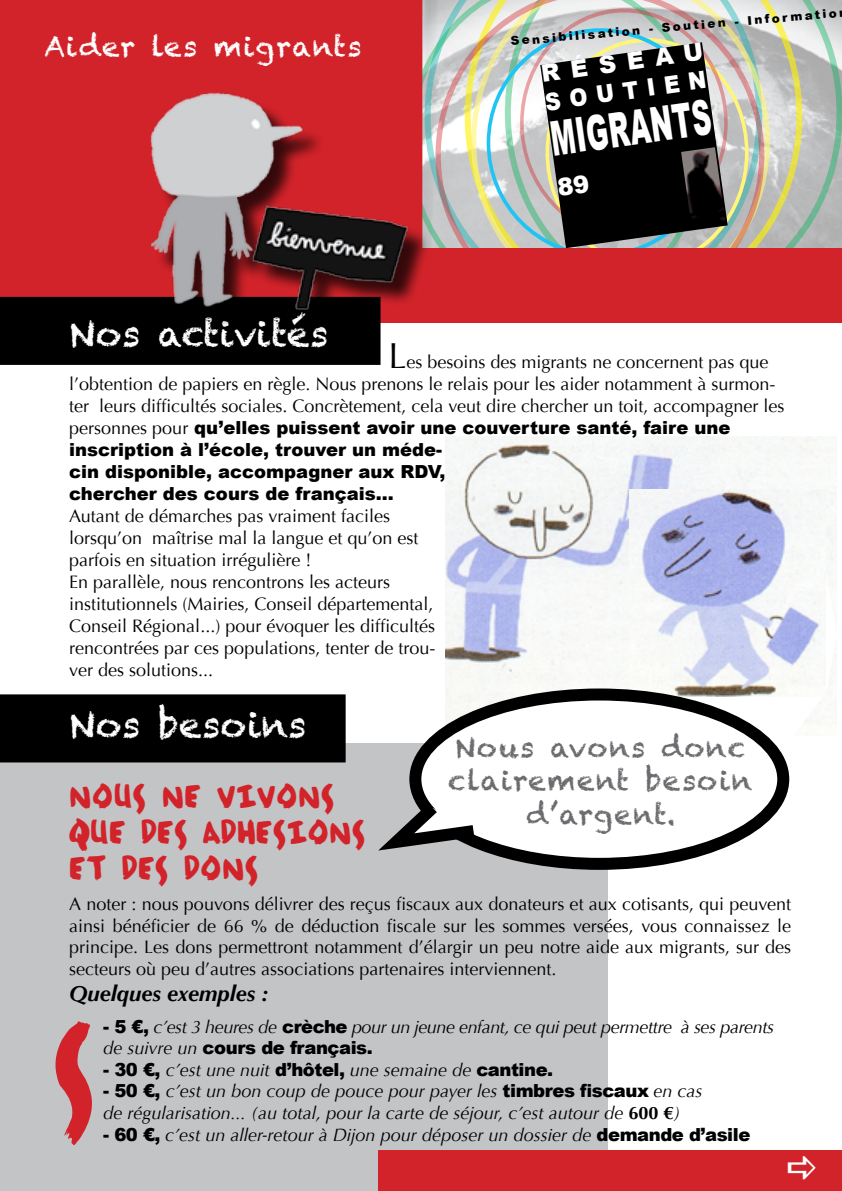
<style>
.page{position:relative;width:842px;height:1191px;background:#fff}
.page>*{position:absolute;margin:0;border:0;box-sizing:border-box;transform-origin:0 0}
.t1{font:144px "House Paint";color:#d2232a;scale:.75 1}
.t2{font:900 48px "Arial";color:#fff;scale:.55 1}
.t3{font:36px/36px "House Paint";color:#d2232a;scale:.95 1}
.t4{font:36px "Chalkduster";color:#fff}
.t5{font:28px/33.6px "Chalkduster";letter-spacing:.04em;color:#6b6c6f;text-align:center}
.t6{font:28px "Chalkduster";letter-spacing:.04em;color:#fff}
.t7{font:900 24px/28.8px "Arial";color:#fff}
.t8{font:italic 700 22px "Optima";color:#000}
.t9{font:18px/22px "Optima";color:#000}
.t10{font:italic 18px/21.6px "Optima";color:#000}
.t11{font:900 18px/22px "Arial";color:#000}
.t12{font:italic 18px "Optima";letter-spacing:-.025em;color:#000}
.t13{font:900 18px "Arial";letter-spacing:-.025em;color:#000}
.t14{font:900 12px "Arial";color:#000}
.s1{font-size:36px}
.s2{font-family:"Optima";font-weight:400}
.s3{font-family:"Arial";font-weight:900;font-style:normal}
.s4{font-family:"Optima";font-weight:400;font-style:italic}
.s5{font-weight:700;font-style:normal}
</style>
<div class="page">
<img style="left:446px;top:436px;width:391px;height:246px">
<svg style="left:802px;top:1px;width:40px;height:247px;background:#b4bfbb"></svg>
<svg style="left:770px;top:1px;width:32px;height:247px;background:#cccdb3"></svg>
<svg style="left:435px;top:1px;width:329px;height:247px;background:#c9cec3"></svg>
<div style="left:303px;top:248px;width:539px;height:75px;background:#d2232a"></div>
<div style="left:0;top:743px;width:608px;height:448px;background:#c2c4c6"></div>
<div style="left:1px;top:695px;width:344px;height:66px;background:#000"></div>
<div style="left:0;top:694px;width:346px;height:68px;border:2px solid #000"></div>
<div style="left:0;top:1px;width:422px;height:296px;background:#d2232a"></div>
<div style="left:1px;top:298px;width:379px;height:66px;background:#000"></div>
<div style="left:0;top:297px;width:380px;height:68px;border:2px solid #000"></div>
<svg style="left:795px;top:523px;width:42px;height:213px"></svg>
<img style="left:630px;top:490px;width:195px;height:206px">
<img style="left:142px;top:36px;width:302px;height:295px">
<svg style="left:409px;top:682px;width:386px;height:188px"></svg>
<svg style="left:378px;top:791px;width:109px;height:68px"></svg>
<div style="left:378px;top:1150px;width:464px;height:41px;background:#d2232a"></div>
<svg style="left:540px;top:42px;width:188px;height:206px;background:#2f2f2d"></svg>
<h3 class="t6" style="left:44px;top:30px;width:319px">Aider les migrants</h3>
<p class="t14" style="left:510px;top:32px;width:329px;rotate:-5deg">Sensibilisation - Soutien - Informatio</p>
<h3 class="t7" style="left:539px;top:59px;width:165px;rotate:-8deg">RÉSEAU<br>SOUTIEN</h3>
<h2 class="t2" style="left:546px;top:104px;width:296px;rotate:-8deg">MIGRANTS</h2>
<h3 class="t4" style="left:69px;top:312px;width:261px">Nos activités</h3>
<p class="t9" style="left:69px;top:351px;width:717px;text-indent:319px"><span class="s1">L</span>es besoins des migrants ne concernent pas que l’obtention de papiers en règle. Nous prenons le relais pour les aider notamment à surmon&shy;ter leurs difficultés sociales. Concrètement, cela veut dire chercher un toit, accompagner les</p>
<p class="t11" style="left:69px;top:416px;width:663px"><span class="s2">personnes pour</span> qu’elles puissent avoir une couverture santé, faire une inscription à l’école, trouver un méde-<br>cin disponible, accompagner aux RDV,<br>chercher des cours de français...</p>
<p class="t9" style="left:69px;top:505px;width:368px">Autant de démarches pas vraiment faciles lorsqu’on maîtrise mal la langue et qu’on est parfois en situation irrégulière !<br>En parallèle, nous rencontrons les acteurs institutionnels (Mairies, Conseil départemental, Conseil Régional...) pour évoquer les difficultés rencontrées par ces populations, tenter de trou&shy;ver des solutions...</p>
<h3 class="t4" style="left:69px;top:703px;width:239px">Nos besoins</h3>
<h3 class="t5" style="left:448px;top:730px;width:305px">Nous avons donc clairement besoin d’argent.</h3>
<h3 class="t3" style="left:69px;top:776px;width:314px">NOUS NE VIVONS<br>QUE DES ADHESIONS<br>ET DES DONS</h3>
<p class="t9" style="left:69px;top:893px;width:724px;text-align:justify">A noter : nous pouvons délivrer des reçus fiscaux aux donateurs et aux cotisants, qui peuvent ainsi bénéficier de 66 % de déduction fiscale sur les sommes versées, vous connaissez le principe. Les dons permettront notamment d’élargir un peu notre aide aux migrants, sur des secteurs où peu d’autres associations partenaires interviennent.</p>
<p class="t8" style="left:69px;top:980px;width:201px">Quelques exemples :</p>
<p class="t12" style="left:103px;top:1016px;width:672px"><span class="s3">- 5 €,</span> c’est 3 heures de <span class="s3">crèche</span> pour un jeune enfant, ce qui peut permettre à ses parents</p>
<p class="t13" style="left:103px;top:1034px;width:271px"><span class="s4">de suivre un</span> cours de français.</p>
<p class="t10" style="left:103px;top:1059px;width:451px"><span class="s3">- 30 €,</span> c’est une nuit <span class="s3">d’hôtel,</span> une semaine de <span class="s3">cantine.</span></p>
<p class="t10" style="left:103px;top:1080px;width:601px"><span class="s3">- 50 €,</span> c’est un bon coup de pouce pour payer les <span class="s3">timbres fiscaux</span> en cas de régularisation... (au total, pour la carte de séjour, c’est autour de <span class="s5">600 €</span>)</p>
<h1 class="t1" style="left:52px;top:964px;width:61px">S</h1>
<p class="t10" style="left:103px;top:1123px;width:649px"><span class="s3">- 60 €,</span> c’est un aller-retour à Dijon pour déposer un dossier de <span class="s3">demande d’asile</span></p>
</div>
